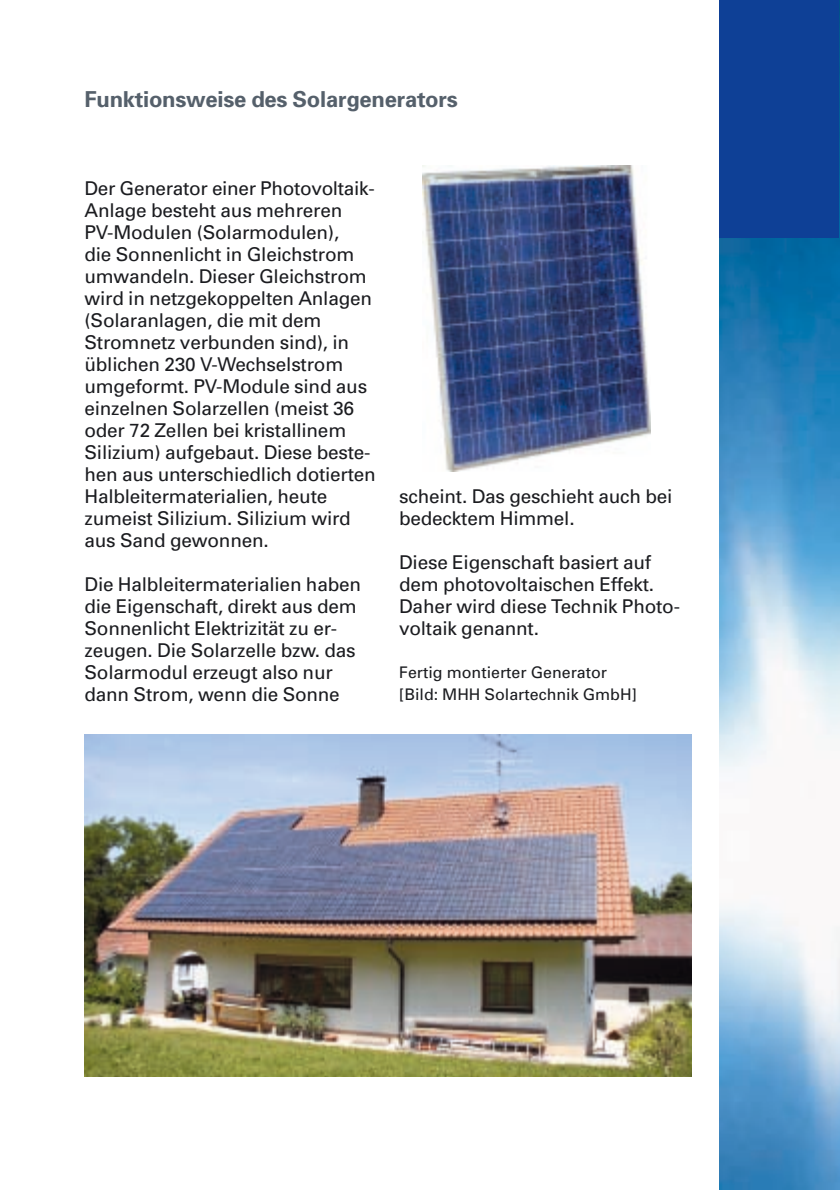
<style>
.page{position:relative;width:840px;height:1190px;background:#fff}
.page>*{position:absolute;margin:0;border:0;box-sizing:border-box;transform-origin:0 0}
.t1{font:700 22px "Univers";letter-spacing:-.01em;color:#55606b}
.t2{font:19px/22px "Univers";letter-spacing:-.01em;color:#1b1c20}
.t3{font:16px/21.4px "Univers";color:#1b1c20}
</style>
<div class="page">
<img style="left:719px;top:238px;width:120px;height:952px">
<div style="left:719px;top:0;width:120px;height:238px;background:#0e4096"></div>
<img style="left:423px;top:166px;width:228px;height:305px">
<img style="left:85px;top:735px;width:606px;height:342px">
<p class="t1" style="left:85px;top:91px;width:375px">Funktionsweise des Solargenerators</p>
<p class="t2" style="left:85px;top:179px;width:293px">Der Generator einer Photovoltaik-<br>Anlage besteht aus mehreren<br>PV-Modulen (Solarmodulen),<br>die Sonnenlicht in Gleichstrom umwandeln. Dieser Gleichstrom wird in netzgekoppelten Anlagen (Solaranlagen, die mit dem<br>Stromnetz verbunden sind), in üblichen 230 V-Wechselstrom umgeformt. PV-Module sind aus einzelnen Solarzellen (meist 36 oder 72 Zellen bei kristallinem<br>Silizium) aufgebaut. Diese beste&shy;hen aus unterschiedlich dotierten<br>Halbleitermaterialien, heute zumeist Silizium. Silizium wird aus Sand gewonnen.</p>
<p class="t2" style="left:85px;top:575px;width:278px">Die Halbleitermaterialien haben die Eigenschaft, direkt aus dem<br>Sonnenlicht Elektrizität zu er&shy;zeugen. Die Solarzelle bzw. das<br>Solarmodul erzeugt also nur dann Strom, wenn die Sonne</p>
<p class="t2" style="left:399px;top:487px;width:275px">scheint. Das geschieht auch bei bedecktem Himmel.</p>
<p class="t2" style="left:399px;top:553px;width:282px">Diese Eigenschaft basiert auf dem photovoltaischen Effekt.<br>Daher wird diese Technik Photo&shy;voltaik genannt.</p>
<p class="t3" style="left:399px;top:663px;width:239px">Fertig montierter Generator [Bild: MHH Solartechnik GmbH]</p>
</div>
